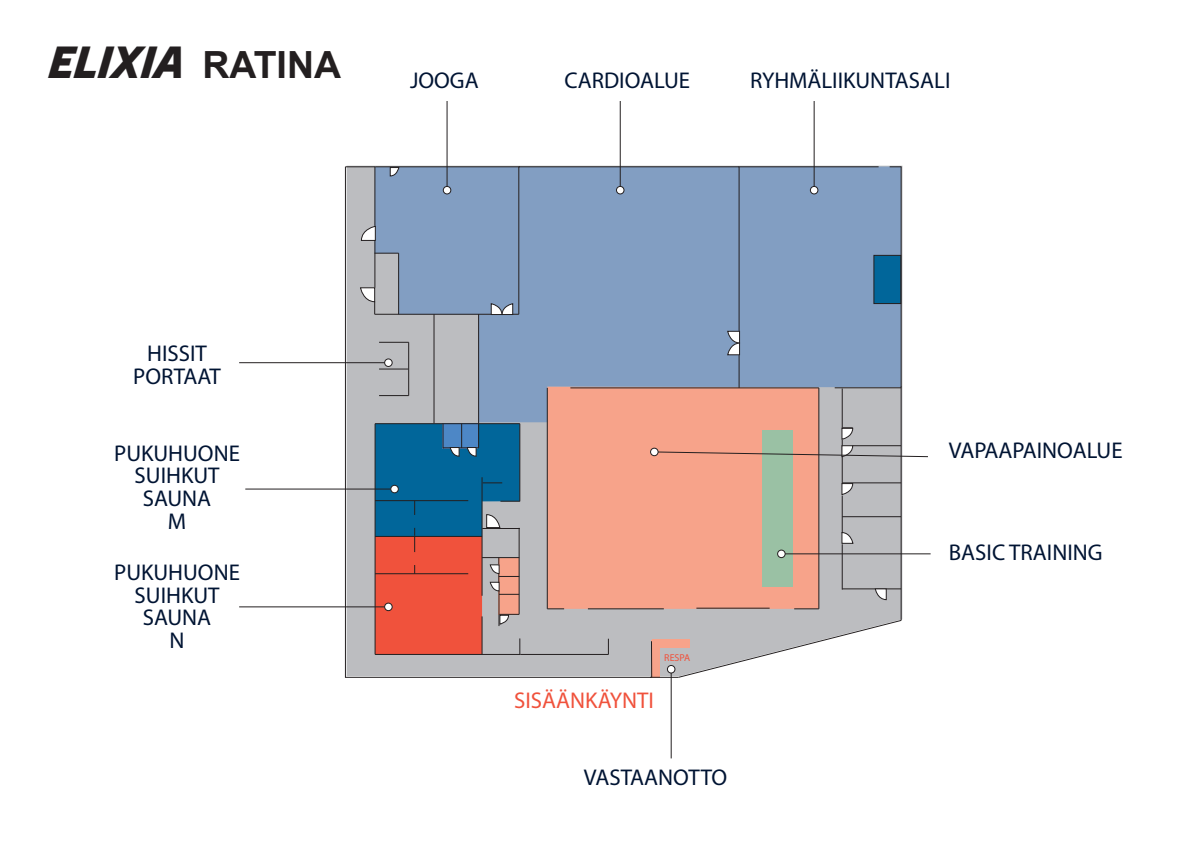
<style>
.page{position:relative;width:1191px;height:842px;background:#fff}
.page>*{position:absolute;margin:0;border:0;box-sizing:border-box;transform-origin:0 0}
.t1{font:italic 700 44.9px "SATS Headline";color:#231f20}
.t2{font:22.8px/22.8px "Myriad Pro";color:#001433;text-align:center}
.t3{font:22.8px "Myriad Pro";color:#f0523c}
.t4{font:10px "Myriad Pro";color:#f0523c}
.s1{font-family:"Arial";font-style:normal;font-size:37.5px}
</style>
<div class="page">
<div style="left:346px;top:166px;width:556px;height:510px;background:#bcbdc0"></div>
<div style="left:375px;top:536px;width:107px;height:118px;background:#f0523c"></div>
<div style="left:548px;top:422px;width:270px;height:187px;background:#f7a38a"></div>
<div style="left:762px;top:431px;width:30px;height:156px;background:#9ac1a4"></div>
<svg style="left:479px;top:167px;width:421px;height:255px;fill:#829ec2"></svg>
<div style="left:498px;top:558px;width:20px;height:57px;background:#f7a38a"></div>
<hr style="left:375px;top:423px;width:145px;height:1px;background:#231f20">
<hr style="left:374px;top:424px;width:1px;height:230px;background:#231f20">
<hr style="left:481px;top:477px;width:1px;height:119px;background:#231f20">
<hr style="left:518px;top:528px;width:1px;height:86px;background:#231f20">
<hr style="left:498px;top:591px;width:1px;height:35px;background:#231f20">
<hr style="left:481px;top:616px;width:1px;height:38px;background:#231f20">
<hr style="left:375px;top:654px;width:145px;height:1px;background:#231f20">
<svg style="left:519px;top:638px;width:1px;height:16px"></svg>
<hr style="left:547px;top:388px;width:1px;height:221px;background:#231f20">
<svg style="left:547px;top:608px;width:17px;height:1px"></svg>
<hr style="left:588px;top:608px;width:76px;height:1px;background:#231f20">
<hr style="left:696px;top:608px;width:73px;height:1px;background:#231f20">
<svg style="left:794px;top:608px;width:24px;height:1px"></svg>
<hr style="left:818px;top:388px;width:1px;height:221px;background:#231f20">
<svg style="left:608px;top:639px;width:1px;height:15px"></svg>
<hr style="left:478px;top:314px;width:1px;height:110px;background:#231f20">
<hr style="left:375px;top:166px;width:145px;height:1px;background:#231f20">
<hr style="left:738px;top:166px;width:140px;height:1px;background:#231f20">
<svg style="left:889px;top:166px;width:12px;height:1px"></svg>
<hr style="left:900px;top:167px;width:1px;height:220px;background:#231f20">
<hr style="left:834px;top:387px;width:67px;height:1px;background:#231f20">
<hr style="left:738px;top:355px;width:1px;height:33px;background:#231f20">
<hr style="left:738px;top:167px;width:1px;height:164px;background:#231f20">
<hr style="left:519px;top:166px;width:219px;height:1px;background:#231f20">
<hr style="left:900px;top:386px;width:1px;height:234px;background:#231f20">
<hr style="left:841px;top:388px;width:1px;height:40px;background:#231f20">
<hr style="left:841px;top:440px;width:1px;height:44px;background:#231f20">
<hr style="left:841px;top:495px;width:1px;height:38px;background:#231f20">
<hr style="left:841px;top:544px;width:1px;height:46px;background:#231f20">
<hr style="left:842px;top:482px;width:59px;height:1px;background:#231f20">
<hr style="left:842px;top:516px;width:59px;height:1px;background:#231f20">
<hr style="left:842px;top:588px;width:59px;height:1px;background:#231f20">
<hr style="left:345px;top:677px;width:306px;height:1px;background:#231f20">
<hr style="left:520px;top:654px;width:88px;height:1px;background:#231f20">
<hr style="left:345px;top:167px;width:1px;height:511px;background:#231f20">
<hr style="left:345px;top:166px;width:30px;height:1px;background:#231f20">
<hr style="left:379px;top:342px;width:30px;height:1px;background:#231f20">
<hr style="left:408px;top:342px;width:1px;height:54px;background:#231f20">
<hr style="left:379px;top:395px;width:30px;height:1px;background:#231f20">
<hr style="left:433px;top:314px;width:1px;height:109px;background:#231f20">
<svg style="left:499px;top:614px;width:20px;height:11px"></svg>
<svg style="left:841px;top:532px;width:12px;height:12px"></svg>
<svg style="left:874px;top:588px;width:12px;height:12px"></svg>
<svg style="left:841px;top:483px;width:12px;height:12px"></svg>
<div style="left:873px;top:255px;width:28px;height:49px;background:#01669a;border:1px solid #231f20"></div>
<svg style="left:727px;top:331px;width:13px;height:24px"></svg>
<hr style="left:570px;top:387px;width:249px;height:1px;background:#231f20">
<hr style="left:446px;top:101px;width:1px;height:89px;background:#231f20">
<svg style="left:360px;top:167px;width:159px;height:148px"></svg>
<hr style="left:620px;top:101px;width:1px;height:89px;background:#231f20">
<svg style="left:616px;top:186px;width:8px;height:8px"></svg>
<hr style="left:813px;top:101px;width:1px;height:89px;background:#231f20">
<svg style="left:810px;top:186px;width:8px;height:8px"></svg>
<hr style="left:781px;top:553px;width:149px;height:1px;background:#231f20">
<svg style="left:777px;top:550px;width:8px;height:8px"></svg>
<svg style="left:650px;top:427px;width:278px;height:31px"></svg>
<hr style="left:670px;top:669px;width:1px;height:89px;background:#231f20">
<svg style="left:650px;top:619px;width:252px;height:59px"></svg>
<hr style="left:239px;top:606px;width:149px;height:1px;background:#231f20">
<svg style="left:384px;top:603px;width:9px;height:8px"></svg>
<hr style="left:245px;top:488px;width:150px;height:1px;background:#231f20">
<svg style="left:375px;top:424px;width:145px;height:171px"></svg>
<hr style="left:239px;top:362px;width:149px;height:1px;background:#231f20">
<svg style="left:379px;top:358px;width:29px;height:11px"></svg>
<h1 class="t1" style="left:50px;top:37px;width:292px">ELIXIA <span class="s1">RATINA</span></h1>
<p class="t2" style="left:410px;top:69px;width:70px">JOOGA</p>
<p class="t2" style="left:564px;top:69px;width:127px">CARDIOALUE</p>
<p class="t2" style="left:750px;top:69px;width:202px">RYHMÄLIIKUNTASALI</p>
<p class="t2" style="left:133px;top:342px;width:89px">HISSIT<br>PORTAAT</p>
<p class="t2" style="left:114px;top:441px;width:127px">PUKUHUONE<br>SUIHKUT<br>SAUNA<br>M</p>
<p class="t2" style="left:114px;top:560px;width:127px">PUKUHUONE<br>SUIHKUT<br>SAUNA<br>N</p>
<p class="t3" style="left:514px;top:686px;width:141px">SISÄÄNKÄYNTI</p>
<p class="t4" style="left:664px;top:652px;width:27px">RESPA</p>
<p class="t2" style="left:584px;top:765px;width:145px">VASTAANOTTO</p>
<p class="t2" style="left:949px;top:439px;width:175px">VAPAAPAINOALUE</p>
<p class="t2" style="left:949px;top:540px;width:155px">BASIC TRAINING</p>
</div>
